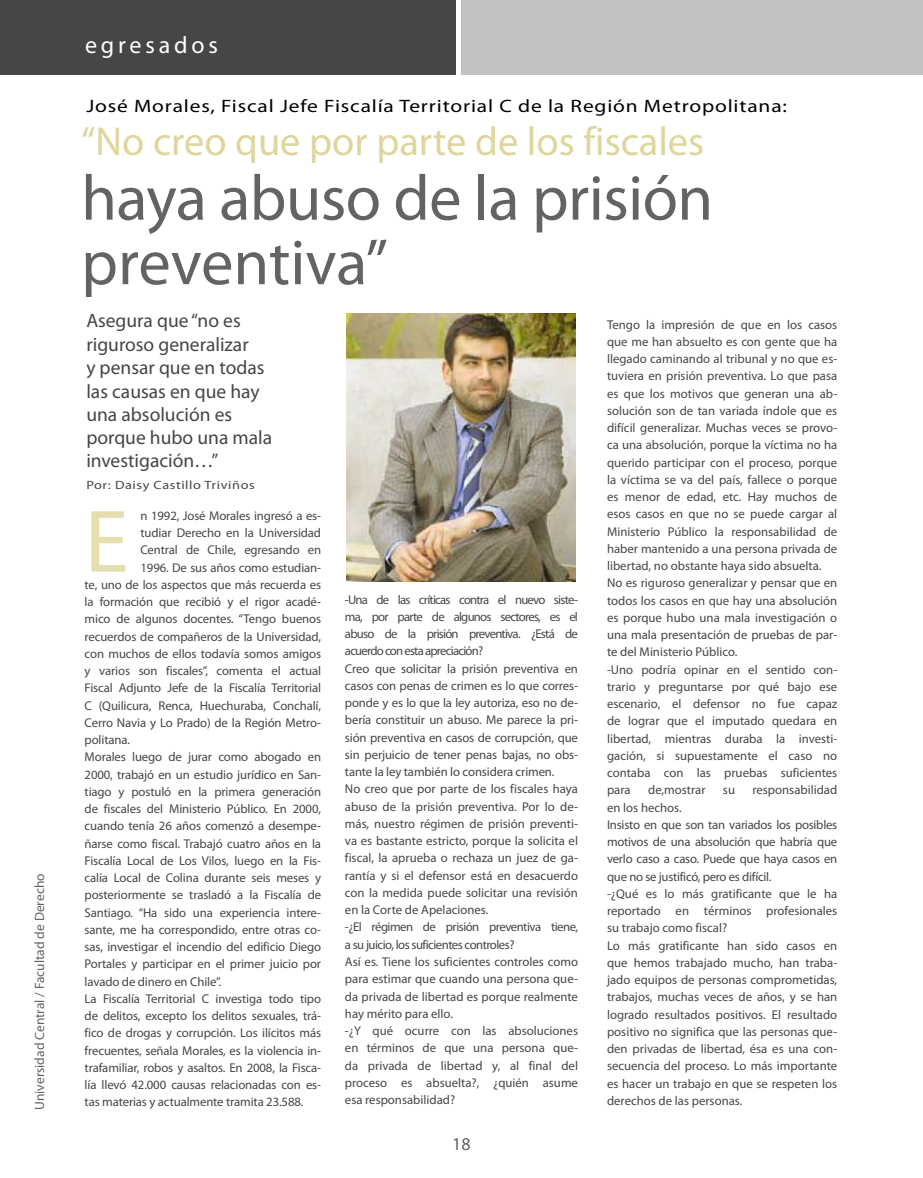
<style>
.page{position:relative;width:923px;height:1178px;background:#fff}
.page>*{position:absolute;margin:0;border:0;box-sizing:border-box;transform-origin:0 0}
.t1{font:89.55px "Myriad Pro";color:#e5deaf}
.t2{font:64.5px/64.5px "Myriad Pro";letter-spacing:-.01em;color:#636363}
.t3{font:40.5px "Myriad Pro";color:#ded69c}
.t4{font:24px "Myriad Pro";letter-spacing:.16em;color:#fff}
.t5{font:19.5px/23.2px "Myriad Pro";color:#464646}
.t6{font:18px "Myriad Pro";letter-spacing:.04em;color:#000;scale:1.19 1}
.t7{font:18px "Myriad Pro";color:#636363}
.t8{font:13.5px "Myriad Pro";color:#636363}
.t9{font:12.75px/17.2px "Myriad Pro";letter-spacing:-.005em;color:#464646}
.t10{font:12px "Myriad Pro";letter-spacing:.04em;color:#464646;scale:1.19 1}
</style>
<div class="page">
<div style="left:0;top:0;width:455px;height:74px;background:#464646"></div>
<div style="left:461px;top:0;width:462px;height:74px;background:#c1c1c1"></div>
<img style="left:346px;top:313px;width:230px;height:268px">
<p class="t8" style="left:31px;top:1110px;width:238px;rotate:-90deg">Universidad Central / Facultad de Derecho</p>
<h3 class="t4" style="left:85px;top:30px;width:112px">columna</h3>
<h3 class="t4" style="left:85px;top:30px;width:134px">egresados</h3>
<h3 class="t6" style="left:86px;top:95px;width:590px">José Morales, Fiscal Jefe Fiscalía Territorial C de la Región Metropolitana:</h3>
<h3 class="t3" style="left:81px;top:117px;width:624px">“No creo que por parte de los fiscales</h3>
<h2 class="t2" style="left:81px;top:165px;width:633px">haya abuso de la prisión preventiva”</h2>
<h3 class="t5" style="left:86px;top:309px;width:187px">Asegura que “no es riguroso generalizar<br>y pensar que en todas las causas en que hay una absolución es porque hubo una mala investigación…”</h3>
<p class="t10" style="left:86px;top:478px;width:143px">Por: Daisy Castillo Triviños</p>
<p class="t9" style="left:607px;top:315px;width:232px">Tengo la impresión de que en los casos que me han absuelto es con gente que ha llegado caminando al tribunal y no que es&shy;tuviera en prisión preventiva. Lo que pasa es que los motivos que generan una ab&shy;solución son de tan variada índole que es difícil generalizar. Muchas veces se provo&shy;ca una absolución, porque la víctima no ha querido participar con el proceso, porque la víctima se va del país, fallece o porque es menor de edad, etc. Hay muchos de esos casos en que no se puede cargar al Ministerio Público la responsabilidad de haber mantenido a una persona privada de libertad, no obstante haya sido absuelta.<br>No es riguroso generalizar y pensar que en todos los casos en que hay una absolución es porque hubo una mala investigación o una mala presentación de pruebas de par&shy;te del Ministerio Público.<br>-Uno podría opinar en el sentido con&shy;trario y preguntarse por qué bajo ese escenario, el defensor no fue capaz de lograr que el imputado quedara en libertad, mientras duraba la investi&shy;gación, si supuestamente el caso no contaba con las pruebas suficientes para</p>
<h1 class="t1" style="left:85px;top:486px;width:46px">E</h1>
<p class="t9" style="left:140px;top:507px;width:182px">n 1992, José Morales ingresó a es-</p>
<p class="t9" style="left:140px;top:524px;width:182px">tudiar Derecho en la Universidad</p>
<p class="t9" style="left:140px;top:541px;width:182px">Central de Chile, egresando en</p>
<p class="t9" style="left:140px;top:558px;width:182px">1996. De sus años como estudian-</p>
<p class="t9" style="left:85px;top:576px;width:238px">te, uno de los aspectos que más recuerda es</p>
<p class="t9" style="left:85px;top:593px;width:238px">la formación que recibió y el rigor acadé-</p>
<p class="t9" style="left:85px;top:610px;width:238px">mico de algunos docentes. “Tengo buenos</p>
<p class="t9" style="left:85px;top:627px;width:238px">recuerdos de compañeros de la Universidad,</p>
<p class="t9" style="left:85px;top:645px;width:238px">con muchos de ellos todavía somos amigos</p>
<p class="t9" style="left:85px;top:662px;width:238px">y varios son fiscales”, comenta el actual</p>
<p class="t9" style="left:85px;top:679px;width:238px">Fiscal Adjunto Jefe de la Fiscalía Territorial</p>
<p class="t9" style="left:85px;top:696px;width:238px">C (Quilicura, Renca, Huechuraba, Conchalí,</p>
<p class="t9" style="left:85px;top:714px;width:238px">Cerro Navia y Lo Prado) de la Región Metro-</p>
<p class="t9" style="left:85px;top:731px;width:47px">politana.</p>
<p class="t9" style="left:85px;top:748px;width:238px">Morales luego de jurar como abogado en</p>
<p class="t9" style="left:85px;top:765px;width:238px">2000, trabajó en un estudio jurídico en San-</p>
<p class="t9" style="left:85px;top:783px;width:238px">tiago y postuló en la primera generación</p>
<p class="t9" style="left:85px;top:800px;width:238px">de fiscales del Ministerio Público. En 2000,</p>
<p class="t9" style="left:85px;top:817px;width:238px">cuando tenía 26 años comenzó a desempe-</p>
<p class="t9" style="left:85px;top:834px;width:238px">ñarse como fiscal. Trabajó cuatro años en la</p>
<p class="t9" style="left:85px;top:852px;width:238px">Fiscalía Local de Los Vilos, luego en la Fis-</p>
<p class="t9" style="left:85px;top:869px;width:238px">calía Local de Colina durante seis meses y</p>
<p class="t9" style="left:85px;top:886px;width:238px">posteriormente se trasladó a la Fiscalía de</p>
<p class="t9" style="left:85px;top:903px;width:238px">Santiago. “Ha sido una experiencia intere-</p>
<p class="t9" style="left:85px;top:921px;width:238px">sante, me ha correspondido, entre otras co-</p>
<p class="t9" style="left:85px;top:938px;width:238px">sas, investigar el incendio del edificio Diego</p>
<p class="t9" style="left:85px;top:955px;width:238px">Portales y participar en el primer juicio por</p>
<p class="t9" style="left:85px;top:972px;width:138px">lavado de dinero en Chile”.</p>
<p class="t9" style="left:85px;top:990px;width:238px">La Fiscalía Territorial C investiga todo tipo</p>
<p class="t9" style="left:85px;top:1007px;width:238px">de delitos, excepto los delitos sexuales, trá-</p>
<p class="t9" style="left:85px;top:1024px;width:238px">fico de drogas y corrupción. Los ilícitos más</p>
<p class="t9" style="left:85px;top:1041px;width:238px">frecuentes, señala Morales, es la violencia in-</p>
<p class="t9" style="left:85px;top:1059px;width:238px">trafamiliar, robos y asaltos. En 2008, la Fisca-</p>
<p class="t9" style="left:85px;top:1076px;width:238px">lía llevó 42.000 causas relacionadas con es-</p>
<p class="t9" style="left:85px;top:1093px;width:220px">tas materias y actualmente tramita 23.588.</p>
<p class="t9" style="left:345px;top:590px;width:235px">-Una de las críticas contra el nuevo siste&shy;ma, por parte de algunos sectores, es el abuso de la prisión preventiva. ¿Está de acuerdo con esta apreciación?<br>Creo que solicitar la prisión preventiva en casos con penas de crimen es lo que corres&shy;ponde y es lo que la ley autoriza, eso no de&shy;bería constituir un abuso. Me parece la pri&shy;sión preventiva en casos de corrupción, que sin perjuicio de tener penas bajas, no obs&shy;tante la ley también lo considera crimen.<br>No creo que por parte de los fiscales haya abuso de la prisión preventiva. Por lo de&shy;más, nuestro régimen de prisión preventi&shy;va es bastante estricto, porque la solicita el fiscal, la aprueba o rechaza un juez de ga&shy;rantía y si el defensor está en desacuerdo con la medida puede solicitar una revisión en la Corte de Apelaciones.<br>-¿El régimen de prisión preventiva tiene, a su juicio, los suficientes controles?<br>Así es. Tiene los suficientes controles como para estimar que cuando una persona que&shy;da privada de libertad es porque realmente hay mérito para ello.<br>-¿Y qué ocurre con las absoluciones en términos de que una persona que&shy;da privada de libertad y, al final del proceso es absuelta?, ¿quién asume esa responsabilidad?</p>
<p class="t9" style="left:648px;top:781px;width:59px">de,mostrar</p>
<p class="t9" style="left:723px;top:781px;width:14px">su</p>
<p class="t9" style="left:752px;top:781px;width:86px">responsabilidad</p>
<p class="t9" style="left:607px;top:798px;width:232px">en los hechos.<br>Insisto en que son tan variados los posibles motivos de una absolución que habría que verlo caso a caso. Puede que haya casos en que no se justificó, pero es difícil.<br>-¿Qué es lo más gratificante que le ha reportado en términos profesionales su trabajo como fiscal?<br>Lo más gratificante han sido casos en que hemos trabajado mucho, han traba&shy;jado equipos de personas comprometidas, trabajos, muchas veces de años, y se han logrado resultados positivos. El resultado positivo no significa que las personas que&shy;den privadas de libertad, ésa es una con&shy;secuencia del proceso. Lo más importante es hacer un trabajo en que se respeten los derechos de las personas.</p>
<h3 class="t7" style="left:452px;top:1133px;width:20px">18</h3>
</div>
